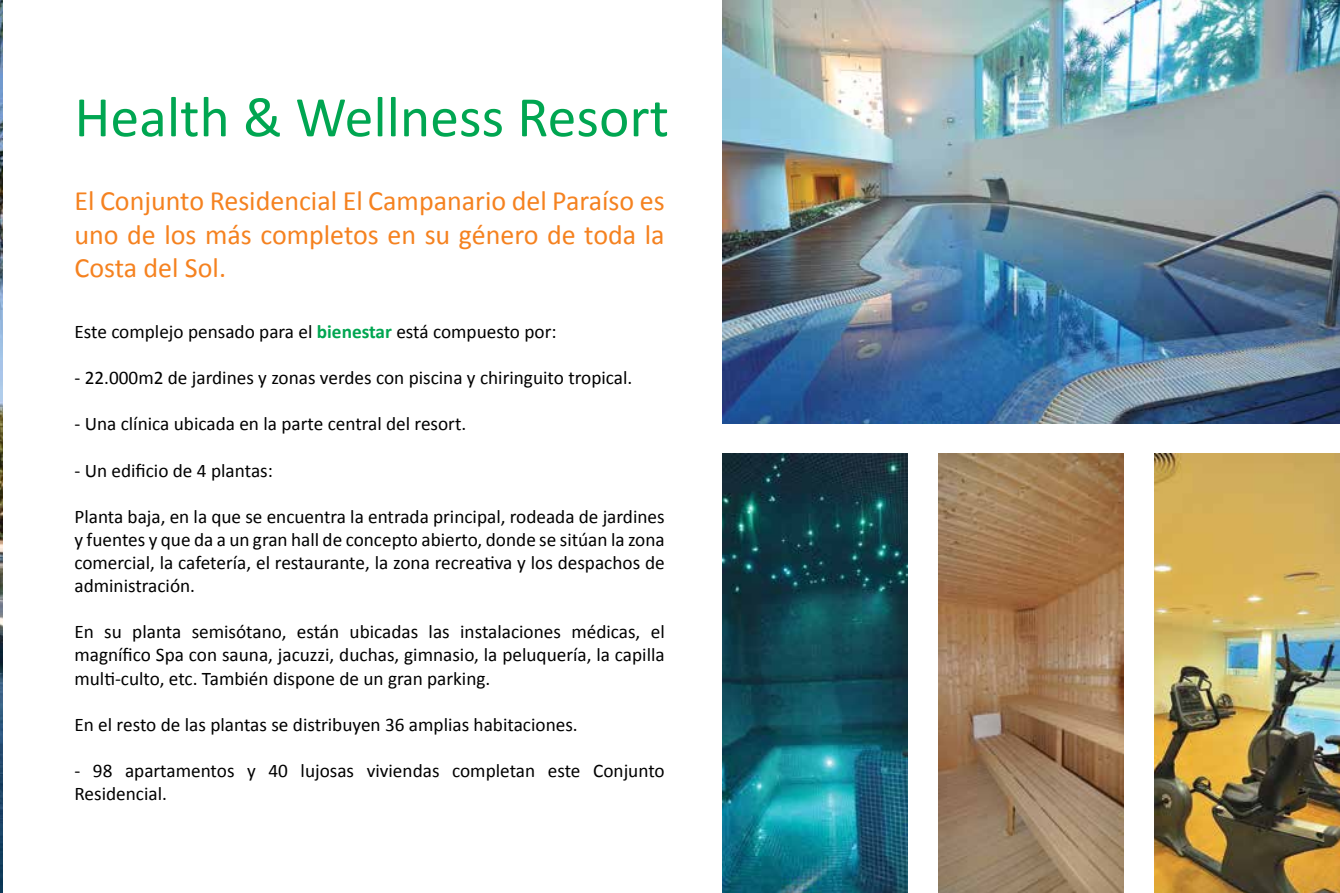
<style>
.page{position:relative;width:1340px;height:893px;background:#fff}
.page>*{position:absolute;margin:0;border:0;box-sizing:border-box;transform-origin:0 0}
.t1{font:57.75px "Calibri";color:#00a651}
.t2{font:28px/33.6px "Calibri";color:#f58220;text-align:justify}
.t3{font:19.25px/23.1px "Calibri";color:#000;text-align:justify}
.s1{font-weight:700;color:#00a651}
</style>
<div class="page">
<img style="left:0;top:0;width:2px;height:893px">
<img style="left:723px;top:0;width:616px;height:424px">
<img style="left:938px;top:453px;width:185px;height:440px">
<img style="left:723px;top:453px;width:185px;height:440px">
<img style="left:1154px;top:453px;width:185px;height:440px">
<h1 class="t1" style="left:74px;top:81px;width:596px">Health &amp; Wellness Resort</h1>
<h2 class="t2" style="left:74px;top:183px;width:592px">El Conjunto Residencial El Campanario del Paraíso es uno de los más completos en su género de toda la Costa del Sol.</h2>
<p class="t3" style="left:74px;top:319px;width:483px">Este complejo pensado para el <span class="s1">bienestar</span> está compuesto por:</p>
<p class="t3" style="left:74px;top:365px;width:559px">- 22.000m2 de jardines y zonas verdes con piscina y chiringuito tropical.</p>
<p class="t3" style="left:74px;top:412px;width:393px">- Una clínica ubicada en la parte central del resort.</p>
<p class="t3" style="left:74px;top:458px;width:200px">- Un edificio de 4 plantas:</p>
<p class="t3" style="left:74px;top:504px;width:592px">Planta baja, en la que se encuentra la entrada principal, rodeada de jardines y fuentes y que da a un gran hall de concepto abierto, donde se sitúan la zona comercial, la cafetería, el restaurante, la zona recreativa y los despachos de administración.</p>
<p class="t3" style="left:74px;top:619px;width:592px">En su planta semisótano, están ubicadas las instalaciones médicas, el magnífico Spa con sauna, jacuzzi, duchas, gimnasio, la peluquería, la capilla multi-culto, etc. También dispone de un gran parking.</p>
<p class="t3" style="left:74px;top:712px;width:505px">En el resto de las plantas se distribuyen 36 amplias habitaciones.</p>
<p class="t3" style="left:74px;top:758px;width:592px">- 98 apartamentos y 40 lujosas viviendas completan este Conjunto<br>Residencial.</p>
</div>
